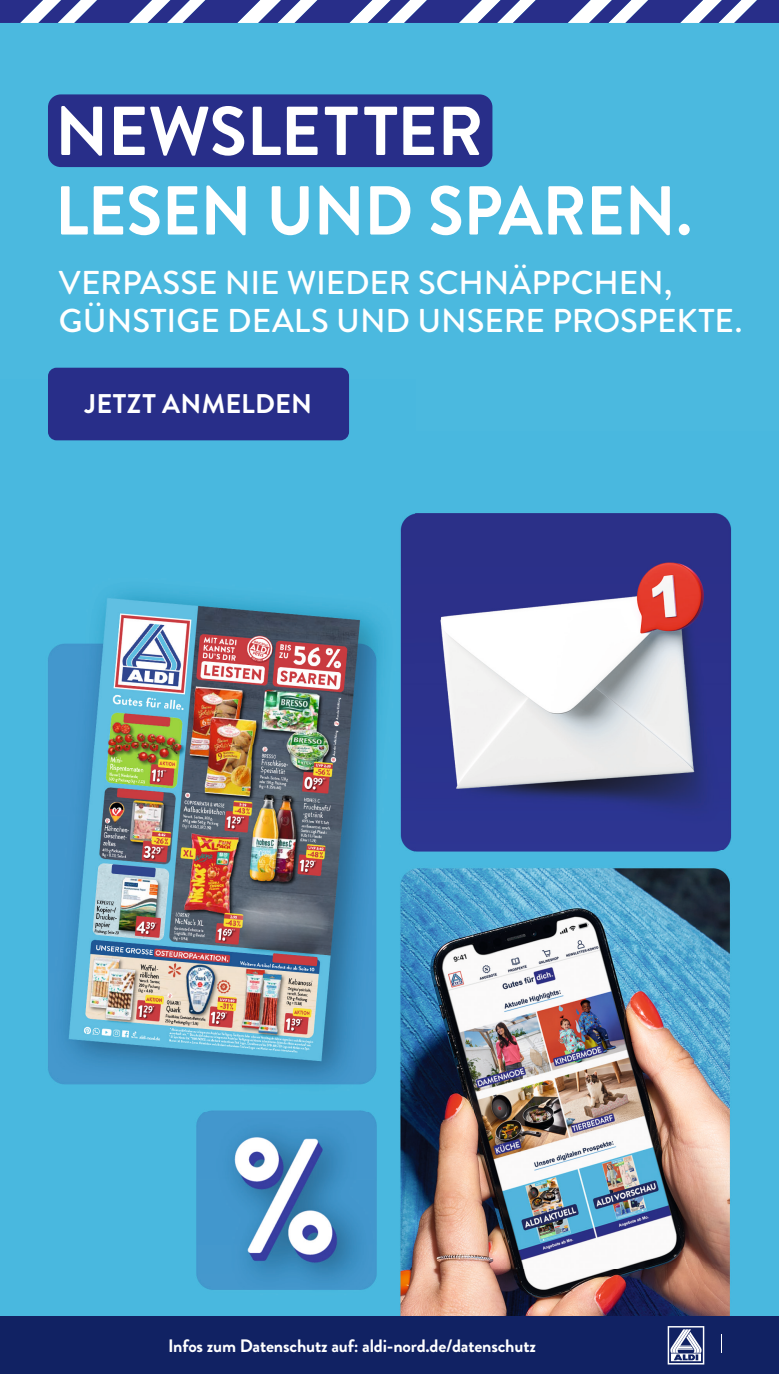
<style>
.page{position:relative;width:779px;height:1374px;background:#fff}
.page>*{position:absolute;margin:0;border:0;box-sizing:border-box;transform-origin:0 0}
.t1{font:700 69px/79.5px "Brandon Grotesque";letter-spacing:-.005em;color:#fff}
.t2{font:500 33px/37.5px "Brandon Grotesque";color:#fff}
.t3{font:700 27px "Brandon Grotesque";letter-spacing:.01em;color:#fff}
.t4{font:700 18px "Brandon Grotesque";letter-spacing:-.01em;color:#fff}
</style>
<div class="page">
<img style="left:0;top:23px;width:778px;height:1292px">
<svg style="left:0;top:0;width:778px;height:23px"></svg>
<div style="left:0;top:1315px;width:778px;height:58px;background:#112263"></div>
<svg style="left:667px;top:1326px;width:37px;height:38px"></svg>
<div style="left:48px;top:367px;width:301px;height:73px;background:#282e89;border-radius:9px"></div>
<div style="left:48px;top:94px;width:444px;height:73px;background:#282e89;border-radius:13px"></div>
<h1 class="t1" style="left:55px;top:92px;width:638px">NEWSLETTER<br>LESEN UND SPAREN.</h1>
<p class="t2" style="left:59px;top:265px;width:684px">VERPASSE NIE WIEDER SCHNÄPPCHEN,<br>GÜNSTIGE DEALS UND UNSERE PROSPEKTE.</p>
<p class="t3" style="left:85px;top:384px;width:229px">JETZT ANMELDEN</p>
<p class="t4" style="left:168px;top:1332px;width:369px">Infos zum Datenschutz auf: aldi-nord.de/datenschutz</p>
</div>
